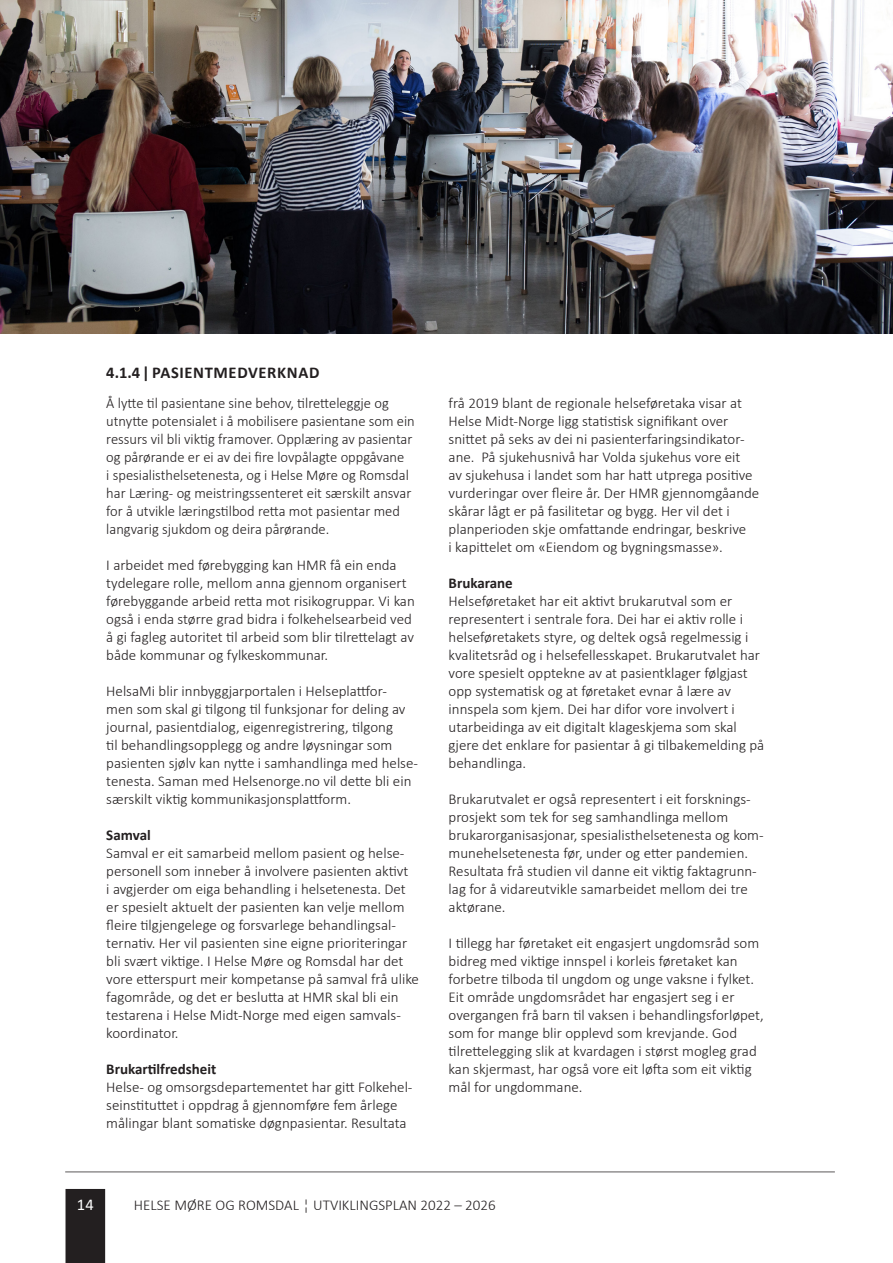
<style>
.page{position:relative;width:893px;height:1263px;background:#fff}
.page>*{position:absolute;margin:0;border:0;box-sizing:border-box;transform-origin:0 0}
.underoverskrifter{font:700 16.5px "Calibri";letter-spacing:.04em;color:#231f20}
.t1{font:16.5px "Calibri";color:#fff}
.mengdetekst{font:300 15px/18px "Calibri";color:#231f20}
.mengdetekst-2{font:700 15px "Calibri";color:#231f20}
</style>
<div class="page">
<hr style="left:65px;top:1171px;width:770px;height:1px;background:#231f20">
<div style="left:66px;top:1189px;width:39px;height:74px;background:#231f20"></div>
<img style="left:0;top:0;width:893px;height:333px">
<p class="underoverskrifter" style="left:106px;top:361px;width:215px">4.1.4 PASIENTMEDVERKNAD</p>
<p class="mengdetekst" style="left:106px;top:393px;width:310px">Å lytte til pasientane sine behov, tilretteleggje og utnytte potensialet i å mobilisere pasientane som ein ressurs vil bli viktig framover. Opplæring av pasientar og pårørande er ei av dei fire lovpålagte oppgåvane<br>i spesialisthelsetenesta, og i Helse Møre og Romsdal har Læring- og meistringssenteret eit særskilt ansvar for å utvikle læringstilbod retta mot pasientar med langvarig sjukdom og deira pårørande.</p>
<p class="mengdetekst" style="left:106px;top:555px;width:310px">I arbeidet med førebygging kan HMR få ein enda tydelegare rolle, mellom anna gjennom organisert førebyggande arbeid retta mot risikogruppar. Vi kan også i enda større grad bidra i folkehelsearbeid ved å gi fagleg autoritet til arbeid som blir tilrettelagt av både kommunar og fylkeskommunar.</p>
<p class="mengdetekst" style="left:106px;top:681px;width:313px">HelsaMi blir innbyggjarportalen i Helseplattfor-<br>men som skal gi tilgong til funksjonar for deling av journal, pasientdialog, eigenregistrering, tilgong<br>til behandlingsopplegg og andre løysningar som pasienten sjølv kan nytte i samhandlinga med helse&shy;tenesta. Saman med Helsenorge.no vil dette bli ein særskilt viktig kommunikasjonsplattform.</p>
<p class="mengdetekst-2" style="left:106px;top:824px;width:46px">Samval</p>
<p class="mengdetekst" style="left:106px;top:843px;width:314px">Samval er eit samarbeid mellom pasient og helse&shy;personell som inneber å involvere pasienten aktivt<br>i avgjerder om eiga behandling i helsetenesta. Det er spesielt aktuelt der pasienten kan velje mellom fleire tilgjengelege og forsvarlege behandlingsal&shy;ternativ. Her vil pasienten sine eigne prioriteringar bli svært viktige. I Helse Møre og Romsdal har det vore etterspurt meir kompetanse på samval frå ulike fagområde, og det er beslutta at HMR skal bli ein testarena i Helse Midt-Norge med eigen samvals&shy;koordinator.</p>
<p class="mengdetekst-2" style="left:106px;top:1058px;width:111px">Brukartilfredsheit</p>
<p class="mengdetekst" style="left:106px;top:1077px;width:308px">Helse- og omsorgsdepartementet har gitt Folkehel&shy;seinstituttet i oppdrag å gjennomføre fem årlege målingar blant somatiske døgnpasientar. Resultata</p>
<p class="mengdetekst" style="left:449px;top:393px;width:312px">frå 2019 blant de regionale helseføretaka visar at Helse Midt-Norge ligg statistisk signifikant over snittet på seks av dei ni pasienterfaringsindikator&shy;ane. På sjukehusnivå har Volda sjukehus vore eit<br>av sjukehusa i landet som har hatt utprega positive vurderingar over fleire år. Der HMR gjennomgåande skårar lågt er på fasilitetar og bygg. Her vil det i planperioden skje omfattande endringar, beskrive<br>i kapittelet om «Eiendom og bygningsmasse».</p>
<p class="mengdetekst-2" style="left:449px;top:572px;width:66px">Brukarane</p>
<p class="mengdetekst" style="left:449px;top:591px;width:317px">Helseføretaket har eit aktivt brukarutval som er representert i sentrale fora. Dei har ei aktiv rolle i helseføretakets styre, og deltek også regelmessig i kvalitetsråd og i helsefellesskapet. Brukarutvalet har vore spesielt opptekne av at pasientklager følgjast opp systematisk og at føretaket evnar å lære av innspela som kjem. Dei har difor vore involvert i utarbeidinga av eit digitalt klageskjema som skal gjere det enklare for pasientar å gi tilbakemelding på behandlinga.</p>
<p class="mengdetekst" style="left:449px;top:789px;width:317px">Brukarutvalet er også representert i eit forsknings&shy;prosjekt som tek for seg samhandlinga mellom brukarorganisasjonar, spesialisthelsetenesta og kom&shy;munehelsetenesta før, under og etter pandemien.<br>Resultata frå studien vil danne eit viktig faktagrunn&shy;lag for å vidareutvikle samarbeidet mellom dei tre aktørane.</p>
<p class="mengdetekst" style="left:449px;top:933px;width:312px">I tillegg har føretaket eit engasjert ungdomsråd som</p>
<p class="mengdetekst" style="left:449px;top:951px;width:307px">bidreg med viktige innspel i korleis føretaket kan forbetre tilboda til ungdom og unge vaksne i fylket.</p>
<p class="mengdetekst" style="left:449px;top:987px;width:287px">Eit område ungdomsrådet har engasjert seg i er</p>
<p class="mengdetekst" style="left:449px;top:1005px;width:317px">overgangen frå barn til vaksen i behandlingsforløpet,</p>
<p class="mengdetekst" style="left:449px;top:1023px;width:290px">som for mange blir opplevd som krevjande. God</p>
<p class="mengdetekst" style="left:449px;top:1041px;width:310px">tilrettelegging slik at kvardagen i størst mogleg grad kan skjermast, har også vore eit løfta som eit viktig mål for ungdommane.</p>
<p class="t1" style="left:77px;top:1193px;width:18px">14</p>
<p class="mengdetekst" style="left:134px;top:1195px;width:363px">HELSE MØRE OG ROMSDAL ¦ UTVIKLINGSPLAN 2022 – 2026</p>
</div>
